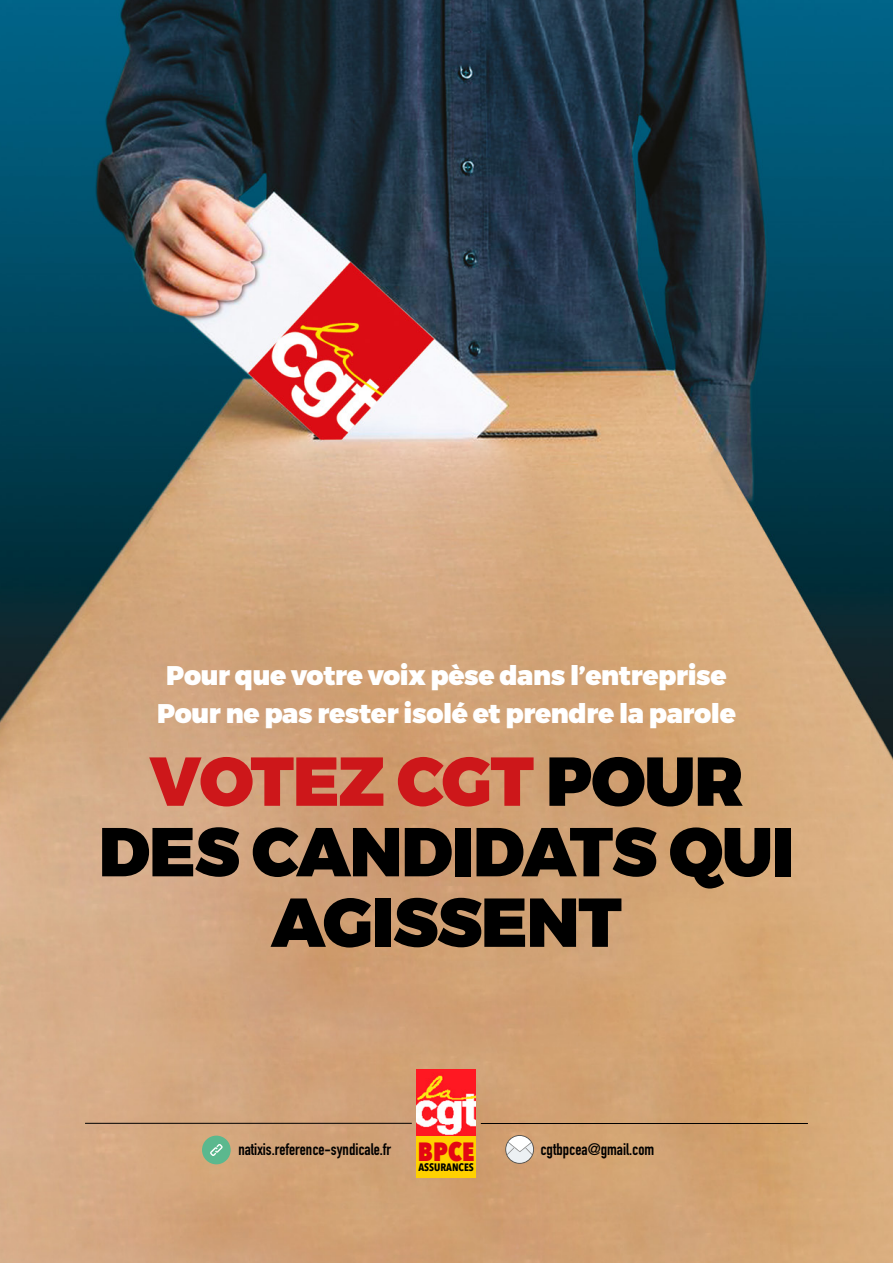
<style>
.page{position:relative;width:893px;height:1263px;background:#fff}
.page>*{position:absolute;margin:0;border:0;box-sizing:border-box;transform-origin:0 0}
.t1{font:900 69px/70.5px "Montserrat";letter-spacing:-.015em;color:#000;text-align:center}
.t2{font:900 27px/37.2px "Montserrat";letter-spacing:-.015em;color:#fff;text-align:center}
.t3{font:700 16.5px "DIN Condensed";color:#000}
.t4{font:700 10.8px "Avenir Next Condensed";color:#000}
.s1{color:#cd171a}
.s2{font-family:"Avenir Next Condensed";font-weight:800;font-size:26.4px;color:#e30613}
</style>
<div class="page">
<img style="left:0;top:0;width:893px;height:1263px">
<hr style="left:85px;top:1123px;width:327px;height:1px;background:#000">
<hr style="left:481px;top:1123px;width:327px;height:1px;background:#000">
<div style="left:202px;top:1135px;width:29px;height:29px;background:#5bb88e;border-radius:50%"></div>
<svg style="left:210px;top:1144px;width:13px;height:12px"></svg>
<svg style="left:505px;top:1135px;width:29px;height:29px"></svg>
<svg style="left:506px;top:1136px;width:27px;height:27px"></svg>
<img style="left:417px;top:1070px;width:59px;height:67px">
<div style="left:416px;top:1137px;width:60px;height:41px;background:#ffd100"></div>
<p class="t2" style="left:157px;top:658px;width:580px">Pour que votre voix pèse dans l’entreprise<br>Pour ne pas rester isolé et prendre la parole</p>
<h1 class="t1" style="left:99px;top:748px;width:697px"><span class="s1">VOTEZ CGT</span> POUR<br>DES CANDIDATS QUI<br>AGISSENT</h1>
<p class="t3" style="left:238px;top:1138px;width:237px">natixis.reference-syndicale.fr <span class="s2">BPCE</span></p>
<p class="t3" style="left:540px;top:1137px;width:115px">cgtbpcea@gmail.com</p>
<p class="t4" style="left:418px;top:1160px;width:57px">ASSURANCES</p>
</div>
